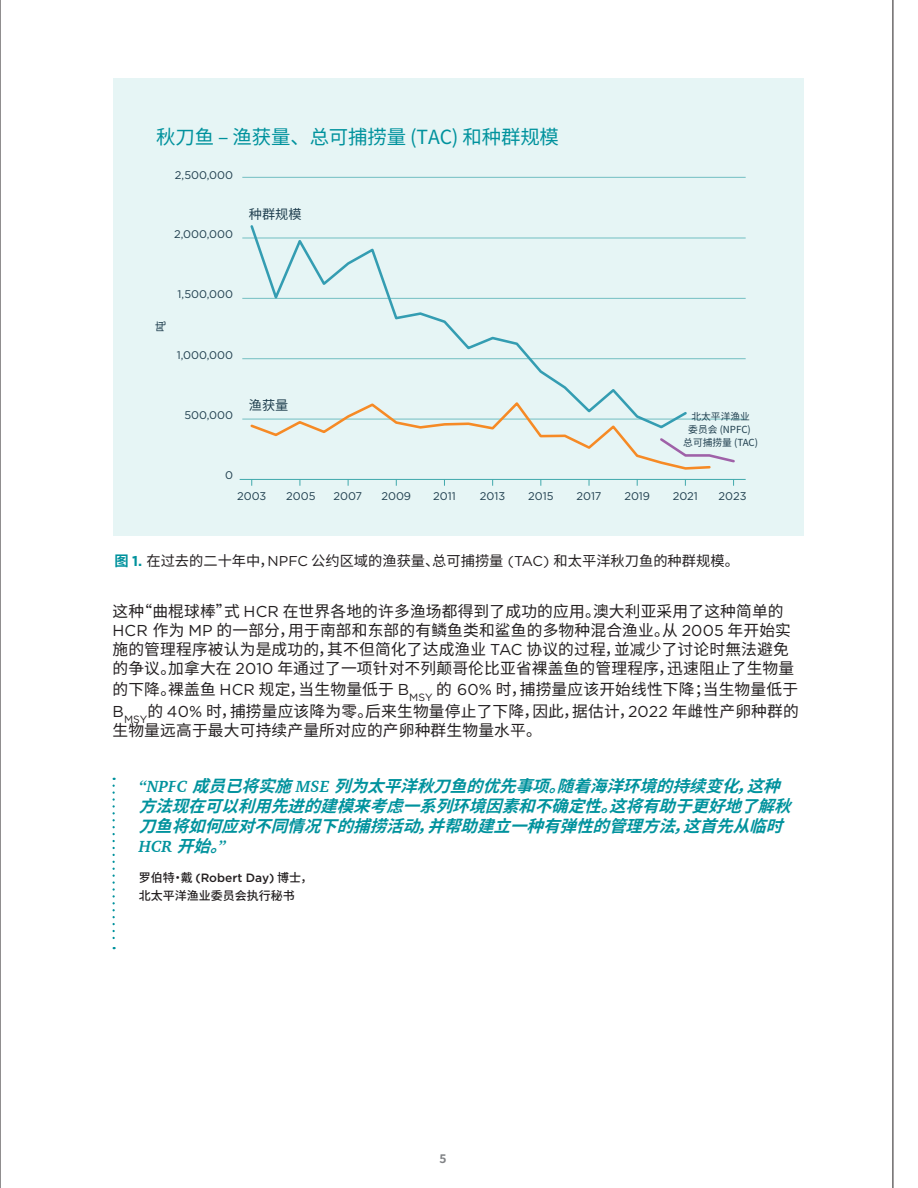
<style>
.page{position:relative;width:918px;height:1188px;background:#fff}
.page>*{position:absolute;margin:0;border:0;box-sizing:border-box;transform-origin:0 0}
.t1{font:19.5px "Noto Sans SC";letter-spacing:-.01em;color:#00929d}
.t2{font:italic 700 16.5px/19.8px "Noto Sans SC";color:#00929d}
.t3{font:15.75px/18.9px "Noto Sans SC";letter-spacing:.01em;color:#231f20}
.t4{font:14.25px "Noto Sans SC";color:#231f20}
.t5{font:13.2px "Noto Sans SC";color:#1f3e4e}
.t6{font:500 12px "Gotham";color:#231f20}
.t7{font:500 12px "Noto Sans SC";color:#231f20}
.t8{font:700 12px "Noto Sans SC";color:#808285}
.t9{font:11.1px "Gotham";color:#1f3e4e}
.t10{font:11.1px "Noto Sans SC";color:#1f3e4e}
.t11{font:9.75px/13.2px "Noto Sans SC";color:#1f3e4e;text-align:center}
.s1{font-weight:700;color:#00929d}
.s2{font-family:"Gotham";font-weight:700;color:#00929d}
.s3{font-family:"Gotham"}
.s4{font-family:"Charter"}
.s5{font-family:"Noto Sans SC"}
</style>
<div class="page">
<div style="left:113px;top:78px;width:691px;height:458px;background:#e6f5f5"></div>
<hr style="left:0;top:0;width:1px;height:1188px;background:#231f20">
<hr style="left:893px;top:0;width:1px;height:1188px;background:#231f20">
<hr style="left:242px;top:419px;width:504px;height:1px;background:#73bfc2">
<hr style="left:242px;top:358px;width:504px;height:1px;background:#73bfc2">
<hr style="left:242px;top:298px;width:504px;height:1px;background:#73bfc2">
<hr style="left:242px;top:238px;width:504px;height:1px;background:#73bfc2">
<hr style="left:242px;top:177px;width:504px;height:1px;background:#73bfc2">
<hr style="left:240px;top:479px;width:506px;height:1px;background:#40a9ac">
<svg style="left:259px;top:418px;width:478px;height:52px"></svg>
<svg style="left:248px;top:225px;width:441px;height:205px"></svg>
<svg style="left:112px;top:786px;width:3px;height:163px"></svg>
<p class="t1" style="left:156px;top:126px;width:404px">秋刀鱼 ‒ 渔获量、总可捕捞量 (TAC) 和种群规模</p>
<p class="t9" style="left:175px;top:168px;width:60px">2,500,000</p>
<p class="t9" style="left:174px;top:227px;width:61px">2,000,000</p>
<p class="t5" style="left:249px;top:207px;width:54px">种群规模</p>
<p class="t10" style="left:155px;top:332px;width:13px;rotate:-90deg">吨</p>
<p class="t9" style="left:178px;top:287px;width:57px">1,500,000</p>
<p class="t9" style="left:177px;top:348px;width:58px">1,000,000</p>
<p class="t9" style="left:184px;top:408px;width:50px">500,000</p>
<p class="t5" style="left:249px;top:398px;width:41px">渔获量</p>
<p class="t9" style="left:225px;top:468px;width:9px">0</p>
<p class="t11" style="left:683px;top:410px;width:76px">北太平洋渔业<br>委员会 (NPFC)<br>总可捕捞量 (TAC)</p>
<p class="t9" style="left:237px;top:489px;width:31px">2003</p>
<p class="t9" style="left:286px;top:489px;width:31px">2005</p>
<p class="t9" style="left:333px;top:489px;width:30px">2007</p>
<p class="t9" style="left:381px;top:489px;width:31px">2009</p>
<p class="t9" style="left:433px;top:489px;width:24px">2011</p>
<p class="t9" style="left:480px;top:489px;width:27px">2013</p>
<p class="t9" style="left:528px;top:489px;width:27px">2015</p>
<p class="t9" style="left:576px;top:489px;width:27px">2017</p>
<p class="t9" style="left:624px;top:489px;width:27px">2019</p>
<p class="t9" style="left:673px;top:489px;width:27px">2021</p>
<p class="t9" style="left:719px;top:489px;width:29px">2023</p>
<p class="t4" style="left:115px;top:553px;width:626px"><span class="s1">图</span> <span class="s2">1.</span> 在过去的二十年中，<span class="s3">NPFC</span> 公约区域的渔获量、总可捕捞量 <span class="s3">(TAC)</span> 和太平洋秋刀鱼的种群规模。</p>
<p class="t3" style="left:112px;top:602px;width:683px">这种“曲棍球棒”式 <span class="s3">HCR</span> 在世界各地的许多渔场都得到了成功的应用。澳大利亚采用了这种简单的<span class="s3">HCR</span> 作为 <span class="s3">MP</span> 的一部分，用于南部和东部的有鳞鱼类和鲨鱼的多物种混合渔业。从 <span class="s3">2005</span> 年开始实施的管理程序被认为是成功的，其不但简化了达成渔业 <span class="s3">TAC</span> 协议的过程，並减少了讨论时無法避免的争议。加拿大在 <span class="s3">2010</span> 年通过了一项针对不列颠哥伦比亚省裸盖鱼的管理程序，迅速阻止了生物量</p>
<p class="t3" style="left:112px;top:679px;width:688px;line-height:21.6px">的下降。裸盖鱼 <span class="s3">HCR</span> 规定，当生物量低于 <span class="s3">B</span><sub>MSY</sub> 的 <span class="s3">60%</span> 时，捕捞量应该开始线性下降；当生物量低于<br><span class="s3">B</span><sub>MSY</sub>的 <span class="s3">40%</span> 时，捕捞量应该降为零。后来生物量停止了下降，因此，据估计，<span class="s3">2022</span> 年雌性产卵种群的</p>
<p class="t3" style="left:112px;top:721px;width:431px">生物量远高于最大可持续产量所对应的产卵种群生物量水平。</p>
<p class="t2" style="left:139px;top:777px;width:666px"><span class="s4">“ N P F C</span> 成员已将实施<span class="s4">M S E</span> 列为太平洋秋刀鱼的优先事项。随着海洋环境的持续变化，这种方法现在可以利用先进的建模来考虑一系列环境因素和不确定性。这将有助于更好地了解秋刀鱼将如何应对不同情况下的捕捞活动，并帮助建立一种有弹性的管理方法，这首先从临时<span class="s4">H CR</span> 开始。<span class="s4">”</span></p>
<p class="t6" style="left:139px;top:870px;width:175px"><span class="s5">罗伯特·戴</span> (Robert Day) <span class="s5">博士，</span></p>
<p class="t7" style="left:139px;top:888px;width:157px">北太平洋渔业委员会执行秘书</p>
<p class="t8" style="left:439px;top:1152px;width:9px">5</p>
</div>
